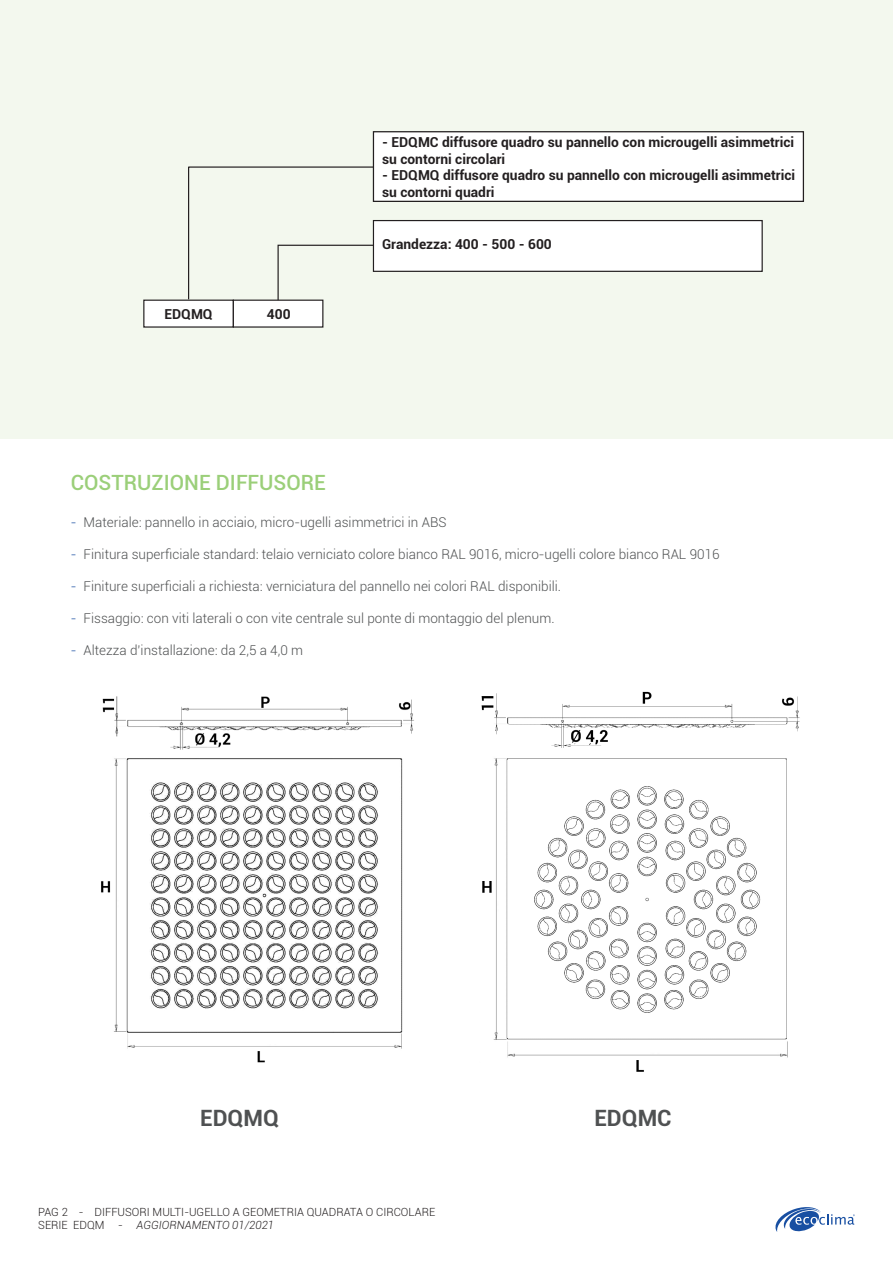
<style>
.page{position:relative;width:893px;height:1263px;background:#fff}
.page>*{position:absolute;margin:0;border:0;box-sizing:border-box;transform-origin:0 0}
.t1{font:700 22.5px "Roboto";color:#4f5152}
.t2{font:500 21px "Roboto";color:#9bcf79}
.t3{font:700 13.8px/16.5px "Roboto";color:#231f20}
.t4{font:300 13.5px "Roboto";color:#4f5152}
.t5{font:300 11.25px/13.5px "Roboto";color:#231f20}
.s1{color:#184fa2}
.s2{font-style:italic}
</style>
<div class="page">
<svg style="left:775px;top:1207px;width:80px;height:25px"></svg>
<div style="left:0;top:0;width:893px;height:438px;background:#f3f8ee"></div>
<div style="left:144px;top:300px;width:89px;height:27px;background:#fff"></div>
<div style="left:143px;top:300px;width:91px;height:28px;border:1px solid #231f20"></div>
<div style="left:233px;top:300px;width:90px;height:27px;background:#fff"></div>
<div style="left:373px;top:221px;width:389px;height:50px;background:#fff"></div>
<div style="left:373px;top:220px;width:390px;height:52px;border:1px solid #231f20"></div>
<div style="left:373px;top:132px;width:430px;height:69px;background:#fff"></div>
<div style="left:373px;top:131px;width:431px;height:71px;border:1px solid #231f20"></div>
<svg style="left:187px;top:166px;width:188px;height:135px"></svg>
<img style="left:101px;top:696px;width:313px;height:366px">
<img style="left:481px;top:691px;width:319px;height:380px">
<p class="t3" style="left:382px;top:134px;width:414px">- EDQMC diffusore quadro su pannello con microugelli asimmetrici su contorni circolari</p>
<p class="t3" style="left:382px;top:167px;width:414px">- EDQMQ diffusore quadro su pannello con microugelli asimmetrici su contorni quadri</p>
<p class="t3" style="left:165px;top:305px;width:50px">EDQMQ</p>
<p class="t3" style="left:267px;top:305px;width:25px">400</p>
<p class="t3" style="left:382px;top:236px;width:171px">Grandezza: 400 - 500 - 600</p>
<p class="t2" style="left:71px;top:468px;width:257px">COSTRUZIONE DIFFUSORE</p>
<p class="t4" style="left:71px;top:512px;width:377px"><span class="s1">-</span> Materiale: pannello in acciaio, micro-ugelli asimmetrici in ABS</p>
<p class="t4" style="left:71px;top:544px;width:650px"><span class="s1">-</span> Finitura superficiale standard: telaio verniciato colore bianco RAL 9016, micro-ugelli colore bianco RAL 9016</p>
<p class="t4" style="left:71px;top:576px;width:492px"><span class="s1">-</span> Finiture superficiali a richiesta: verniciatura del pannello nei colori RAL disponibili.</p>
<p class="t4" style="left:71px;top:608px;width:485px"><span class="s1">-</span> Fissaggio: con viti laterali o con vite centrale sul ponte di montaggio del plenum.</p>
<p class="t4" style="left:71px;top:640px;width:234px"><span class="s1">-</span> Altezza d’installazione: da 2,5 a 4,0 m</p>
<p class="t1" style="left:200px;top:1102px;width:80px">EDQMQ</p>
<p class="t1" style="left:594px;top:1102px;width:79px">EDQMC</p>
<p class="t5" style="left:38px;top:1204px;width:398px">PAG 2 - DIFFUSORI MULTI-UGELLO A GEOMETRIA QUADRATA O CIRCOLARE<br>SERIE EDQM - <span class="s2">AGGIORNAMENTO 01/2021</span></p>
</div>
